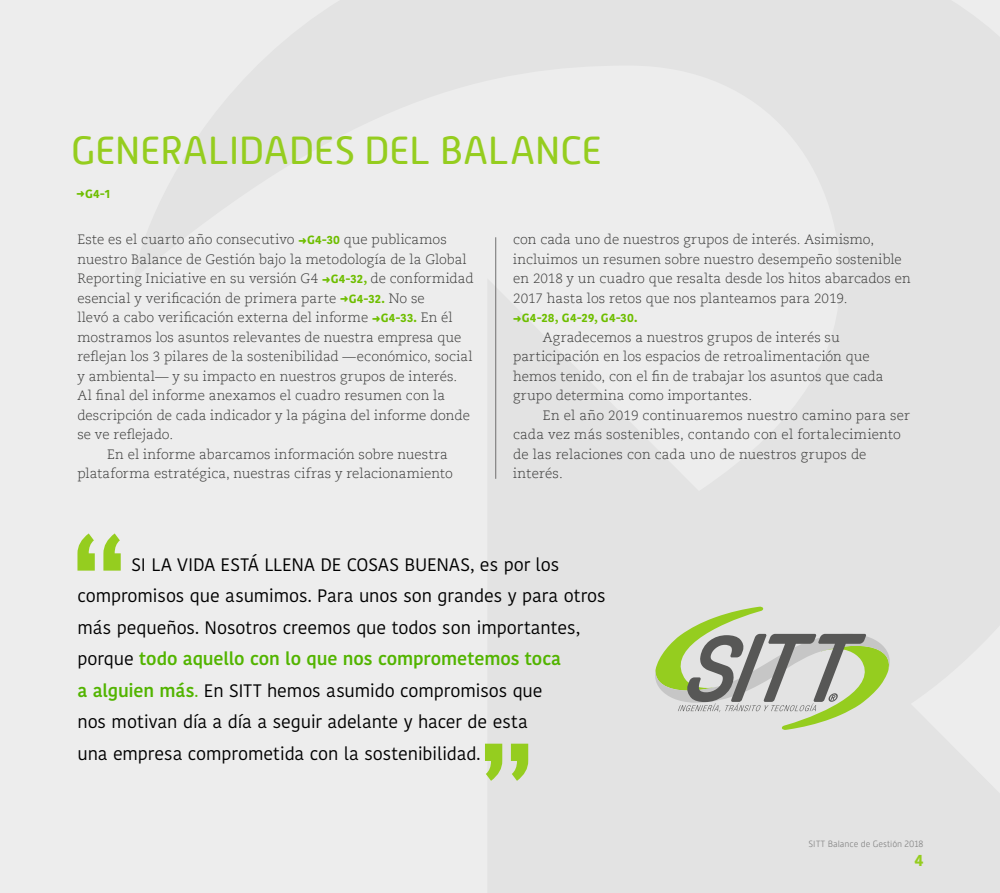
<style>
.page{position:relative;width:1000px;height:893px;background:#fff}
.page>*{position:absolute;margin:0;border:0;box-sizing:border-box;transform-origin:0 0}
.t1{font:39px "Alwyn New Rounded";letter-spacing:-.01em;color:#95cd1f}
.t2{font:18px/31.5px "Kohinoor Telugu";letter-spacing:-.005em;color:#000}
.t3{font:700 16.5px "Kohinoor Telugu";color:#95cd1f}
.t4{font:300 13.5px/19.5px "Caecilia LT Std";letter-spacing:.005em;color:#3c3c3b}
.t5{font:700 12px "Kohinoor Bangla";letter-spacing:.025em;color:#6ebe00}
.t6{font:300 9px "Alwyn New Rounded";color:#878787}
.s1{color:#6ebe00}
.s2{font-family:"Kohinoor Bangla";font-weight:700;font-size:12px;color:#6ebe00}
.s3{font-weight:600;color:#52b400}
.s4{color:#52b400}
</style>
<div class="page">
<div style="left:0;top:0;width:999px;height:893px;background:#ededed"></div>
<svg style="left:77px;top:533px;width:44px;height:38px"></svg>
<svg style="left:485px;top:744px;width:43px;height:37px"></svg>
<svg style="left:655px;top:606px;width:235px;height:124px"></svg>
<hr style="left:495px;top:237px;width:1px;height:242px;background:#706f6f">
<h1 class="t1" style="left:71px;top:129px;width:532px">GENERALIDADES DEL BALANCE</h1>
<p class="t5" style="left:76px;top:183px;width:35px">➜G4-1</p>
<p class="t4" style="left:77px;top:230px;width:371px">Este es el cuarto año consecutivo <span class="s1">➜</span><span class="s2">G4-30</span> que publicamos</p>
<p class="t4" style="left:77px;top:250px;width:391px">nuestro Balance de Gestión bajo la metodología de la Global</p>
<p class="t4" style="left:77px;top:269px;width:398px">Reporting Iniciative en su versión G4 <span class="s1">➜</span><span class="s2">G4-32,</span> de conformidad</p>
<p class="t4" style="left:77px;top:289px;width:349px">esencial y verificación de primera parte <span class="s1">➜</span><span class="s2">G4-32.</span> No se</p>
<p class="t4" style="left:77px;top:308px;width:377px">llevó a cabo verificación externa del informe <span class="s1">➜</span><span class="s2">G4-33.</span> En él</p>
<p class="t4" style="left:77px;top:328px;width:385px">mostramos los asuntos relevantes de nuestra empresa que</p>
<p class="t4" style="left:77px;top:347px;width:397px">reflejan los 3 pilares de la sostenibilidad —económico, social</p>
<p class="t4" style="left:77px;top:367px;width:381px">y ambiental— y su impacto en nuestros grupos de interés.</p>
<p class="t4" style="left:77px;top:386px;width:369px">Al final del informe anexamos el cuadro resumen con la</p>
<p class="t4" style="left:77px;top:406px;width:394px">descripción de cada indicador y la página del informe donde</p>
<p class="t4" style="left:77px;top:425px;width:97px">se ve reflejado.</p>
<p class="t4" style="left:107px;top:445px;width:342px">En el informe abarcamos información sobre nuestra</p>
<p class="t4" style="left:77px;top:464px;width:377px">plataforma estratégica, nuestras cifras y relacionamiento</p>
<p class="t4" style="left:513px;top:230px;width:399px">con cada uno de nuestros grupos de interés. Asimismo, incluimos un resumen sobre nuestro desempeño sostenible en 2018 y un cuadro que resalta desde los hitos abarcados en 2017 hasta los retos que nos planteamos para 2019.</p>
<p class="t5" style="left:513px;top:308px;width:126px">➜G4-28, G4-29, G4-30.</p>
<p class="t4" style="left:513px;top:328px;width:372px;text-indent:30px">Agradecemos a nuestros grupos de interés su participación en los espacios de retroalimentación que hemos tenido, con el fin de trabajar los asuntos que cada grupo determina como importantes.</p>
<p class="t4" style="left:513px;top:406px;width:398px;text-indent:30px">En el año 2019 continuaremos nuestro camino para ser cada vez más sostenibles, contando con el fortalecimiento de las relaciones con cada uno de nuestros grupos de interés.</p>
<p class="t2" style="left:77px;top:549px;width:529px;text-indent:54px">SI LA VIDA ESTÁ LLENA DE COSAS BUENAS, es por los compromisos que asumimos. Para unos son grandes y para otros más pequeños. Nosotros creemos que todos son importantes, porque <span class="s3">todo aquello con lo que nos comprometemos toca<br>a alguien más</span><span class="s4">.</span> En SITT hemos asumido compromisos que<br>nos motivan día a día a seguir adelante y hacer de esta<br>una empresa comprometida con la sostenibilidad.</p>
<p class="t6" style="left:808px;top:838px;width:116px">SITT Balance de Gestión 2018</p>
<p class="t3" style="left:914px;top:851px;width:10px">4</p>
</div>
